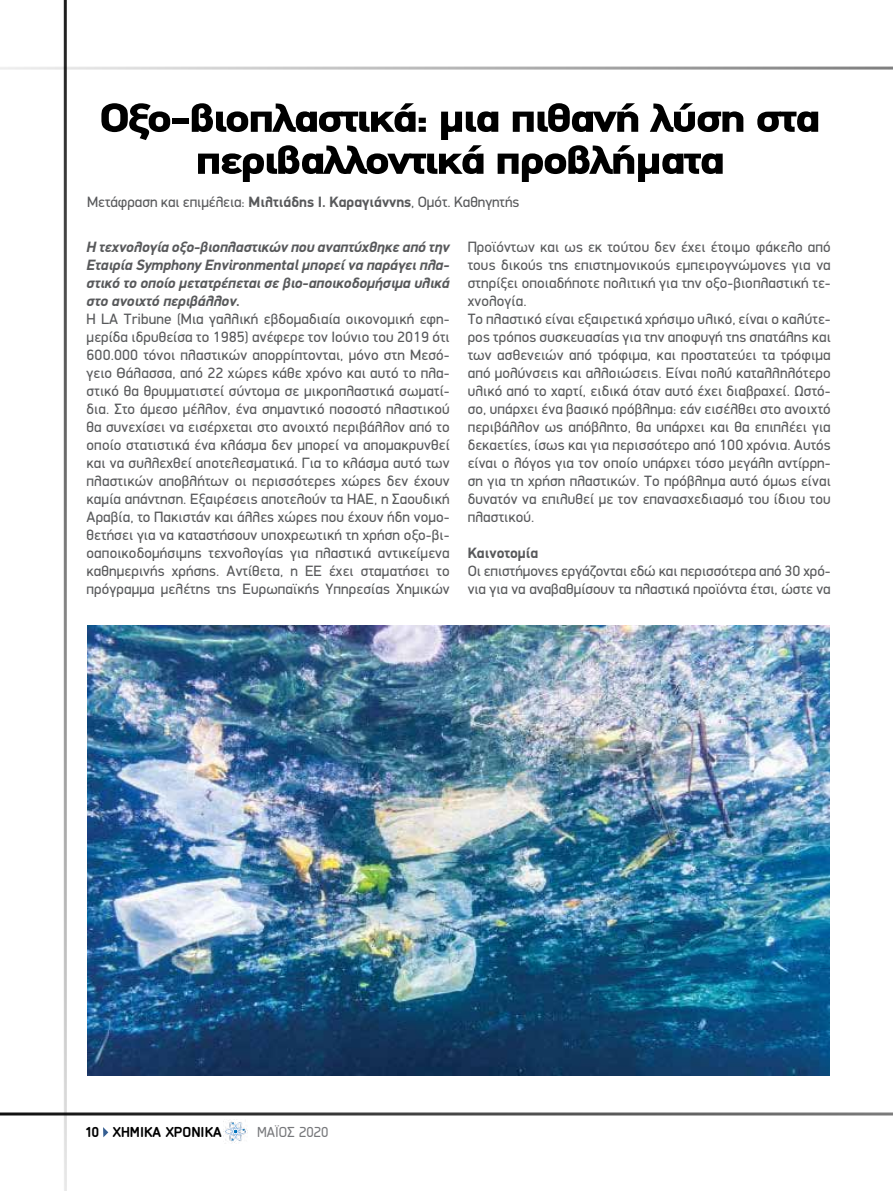
<style>
.page{position:relative;width:893px;height:1191px;background:#fff}
.page>*{position:absolute;margin:0;border:0;box-sizing:border-box;transform-origin:0 0}
.t1{font:900 40.8px/42px "PF Din Text";letter-spacing:-.04em;color:#000;text-align:center;scale:1.25 1}
.t2{font:15px/18px "PF Din Display";letter-spacing:.01em;color:#58595b}
.t3{font:italic 700 15px/18px "PF Din Display";color:#58595b;text-align:justify}
.t4{font:700 15px "PF Isotext Pro";color:#000}
.t5{font:700 15px "PF Din Display";color:#58595b}
.t6{font:15px "PF Isotext Pro";color:#77787b}
.s1{font-weight:700}
</style>
<div class="page">
<svg style="left:103px;top:1127px;width:5px;height:10px"></svg>
<hr style="left:0;top:67px;width:893px;height:3px;background:#000">
<hr style="left:0;top:1112px;width:893px;height:3px;background:#000">
<hr style="left:64px;top:0;width:3px;height:1191px;background:#000">
<img style="left:223px;top:1119px;width:25px;height:24px">
<img style="left:87px;top:626px;width:742px;height:449px">
<h1 class="t1" style="left:100px;top:96px;width:578px">Οξο-βιοπλαστικά: μια πιθανή λύση στα περιβαλλοντικά προβλήματα</h1>
<p class="t2" style="left:87px;top:193px;width:434px">Μετάφραση και επιμέλεια: <span class="s1">Μιλτιάδης Ι. Καραγιάννης</span>, Ομότ. Καθηγητής</p>
<p class="t3" style="left:87px;top:238px;width:365px">Η τεχνολογία οξο-βιοπλαστικών που αναπτύχθηκε από την Εταιρία Symphony Environmental μπορεί να παράγει πλα&shy;στικό το οποίο μετατρέπεται σε βιο-αποικοδομήσιμα υλικά στο ανοιχτό περιβάλλον.</p>
<p class="t2" style="left:87px;top:310px;width:365px;text-align:justify">Η LA Tribune (Μια γαλλική εβδομαδιαία οικονομική εφη&shy;μερίδα ιδρυθείσα το 1985) ανέφερε τον Ιούνιο του 2019 ότι 600.000 τόνοι πλαστικών απορρίπτονται, μόνο στη Μεσό&shy;γειο Θάλασσα, από 22 χώρες κάθε χρόνο και αυτό το πλα&shy;στικό θα θρυμματιστεί σύντομα σε μικροπλαστικά σωματί&shy;δια. Στο άμεσο μέλλον, ένα σημαντικό ποσοστό πλαστικού θα συνεχίσει να εισέρχεται στο ανοιχτό περιβάλλον από το οποίο στατιστικά ένα κλάσμα δεν μπορεί να απομακρυνθεί και να συλλεχθεί αποτελεσματικά. Για το κλάσμα αυτό των πλαστικών αποβλήτων οι περισσότερες χώρες δεν έχουν καμία απάντηση. Εξαιρέσεις αποτελούν τα ΗΑΕ, η Σαουδική Αραβία, το Πακιστάν και άλλες χώρες που έχουν ήδη νομο&shy;θετήσει για να καταστήσουν υποχρεωτική τη χρήση οξο-βι&shy;οαποικοδομήσιμης τεχνολογίας για πλαστικά αντικείμενα καθημερινής χρήσης. Αντίθετα, η ΕΕ έχει σταματήσει το πρόγραμμα μελέτης της Ευρωπαϊκής Υπηρεσίας Χημικών</p>
<p class="t2" style="left:468px;top:238px;width:365px">Προϊόντων και ως εκ τούτου δεν έχει έτοιμο φάκελο από τους δικούς της επιστημονικούς εμπειρογνώμονες για να στηρίξει οποιαδήποτε πολιτική για την οξο-βιοπλαστική τε&shy;χνολογία.<br>Το πλαστικό είναι εξαιρετικά χρήσιμο υλικό, είναι ο καλύτε&shy;ρος τρόπος συσκευασίας για την αποφυγή της σπατάλης και των ασθενειών από τρόφιμα, και προστατεύει τα τρόφιμα από μολύνσεις και αλλοιώσεις. Είναι πολύ καταλληλότερο υλικό από το χαρτί, ειδικά όταν αυτό έχει διαβραχεί. Ωστό&shy;σο, υπάρχει ένα βασικό πρόβλημα: εάν εισέλθει στο ανοιχτό περιβάλλον ως απόβλητο, θα υπάρχει και θα επιπλέει για δεκαετίες, ίσως και για περισσότερο από 100 χρόνια. Αυτός είναι ο λόγος για τον οποίο υπάρχει τόσο μεγάλη αντίρρη&shy;ση για τη χρήση πλαστικών. Το πρόβλημα αυτό όμως είναι δυνατόν να επιλυθεί με τον επανασχεδιασμό του ίδιου του πλαστικού.</p>
<p class="t5" style="left:468px;top:544px;width:72px">Καινοτομία</p>
<p class="t2" style="left:468px;top:562px;width:365px">Οι επιστήμονες εργάζονται εδώ και περισσότερα από 30 χρό&shy;νια για να αναβαθμίσουν τα πλαστικά προϊόντα έτσι, ώστε να</p>
<p class="t4" style="left:85px;top:1123px;width:138px">10 ΧΗΜΙΚΑ ΧΡΟΝΙΚΑ</p>
<p class="t6" style="left:257px;top:1123px;width:73px">ΜΑΪΟΣ 2020</p>
</div>
